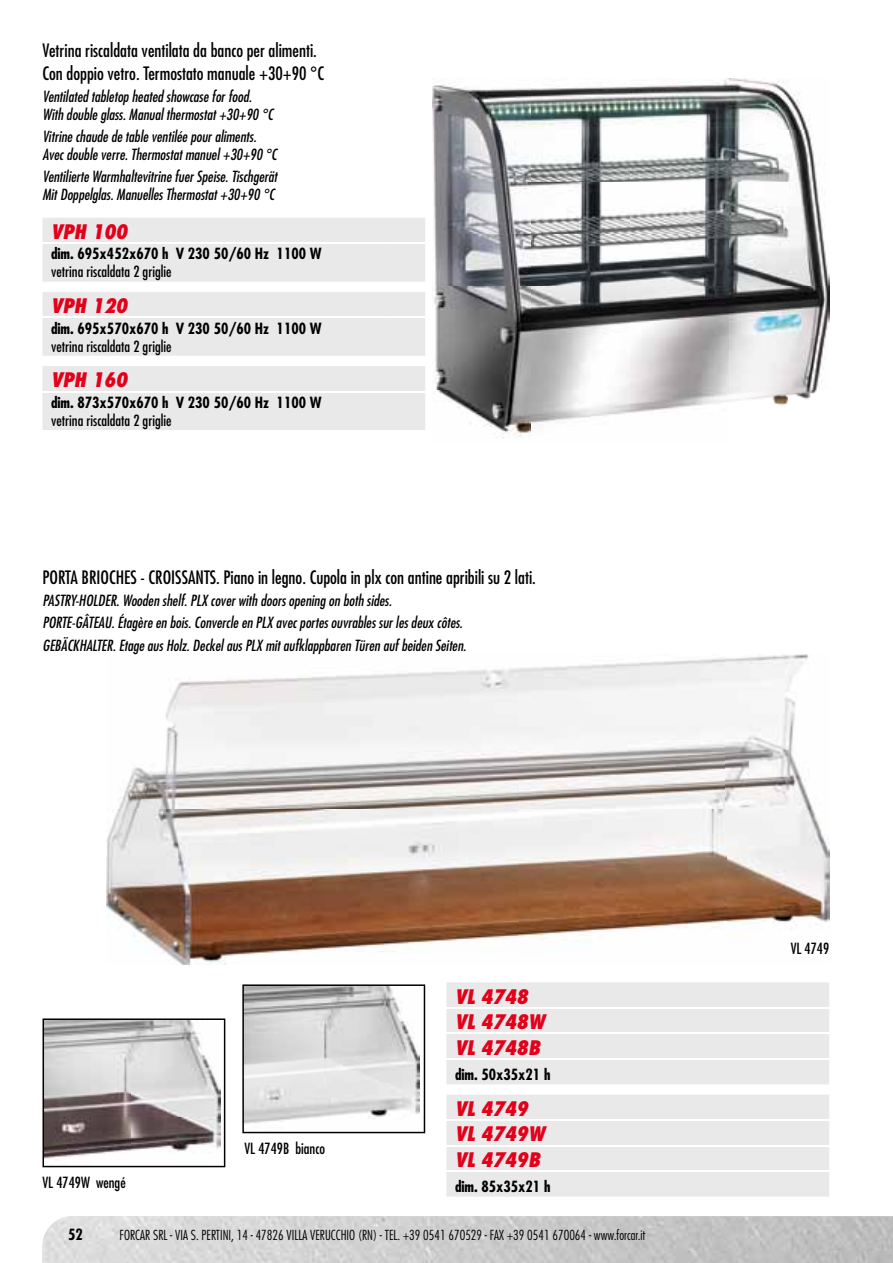
<style>
.page{position:relative;width:893px;height:1263px;background:#fff}
.page>*{position:absolute;margin:0;border:0;box-sizing:border-box;transform-origin:0 0}
.t1{font:italic 800 condensed 19.5px/25.5px "Futura";color:#e2001a}
.t2{font:condensed 18px/22.8px "Futura";color:#000}
.t3{font:italic condensed 15px/18px "Futura";color:#000}
.t4{font:700 condensed 15px "Futura";color:#000}
.t5{font:condensed 15px "Futura";color:#000}
.t6{font:300 condensed 13.5px "Futura";color:#000}
</style>
<div class="page">
<img style="left:43px;top:1216px;width:850px;height:47px">
<img style="left:106px;top:655px;width:723px;height:310px">
<svg style="left:43px;top:1018px;width:182px;height:149px;background:#b2aeae"></svg>
<svg style="left:242px;top:984px;width:183px;height:149px"></svg>
<div style="left:43px;top:218px;width:382px;height:64px;background:#e9e9ea"></div>
<hr style="left:43px;top:243px;width:242px;height:1px;background:#fff">
<hr style="left:285px;top:243px;width:140px;height:1px;background:#fff">
<div style="left:43px;top:292px;width:382px;height:64px;background:#e9e9ea"></div>
<hr style="left:43px;top:317px;width:242px;height:1px;background:#fff">
<hr style="left:285px;top:317px;width:140px;height:1px;background:#fff">
<div style="left:43px;top:366px;width:382px;height:64px;background:#e9e9ea"></div>
<hr style="left:43px;top:391px;width:242px;height:1px;background:#fff">
<hr style="left:285px;top:391px;width:140px;height:1px;background:#fff">
<div style="left:446px;top:982px;width:383px;height:102px;background:#e9e9ea"></div>
<hr style="left:446px;top:1007px;width:243px;height:1px;background:#fff">
<hr style="left:689px;top:1007px;width:140px;height:1px;background:#fff">
<hr style="left:446px;top:1032px;width:243px;height:2px;background:#fff">
<hr style="left:689px;top:1032px;width:140px;height:2px;background:#fff">
<hr style="left:446px;top:1058px;width:243px;height:1px;background:#fff">
<hr style="left:689px;top:1058px;width:140px;height:1px;background:#fff">
<div style="left:446px;top:1095px;width:383px;height:102px;background:#e9e9ea"></div>
<hr style="left:446px;top:1119px;width:243px;height:2px;background:#fff">
<hr style="left:689px;top:1119px;width:140px;height:2px;background:#fff">
<hr style="left:446px;top:1145px;width:243px;height:1px;background:#fff">
<hr style="left:689px;top:1145px;width:140px;height:1px;background:#fff">
<hr style="left:446px;top:1170px;width:243px;height:2px;background:#fff">
<hr style="left:689px;top:1170px;width:140px;height:2px;background:#fff">
<img style="left:432px;top:79px;width:397px;height:359px">
<p class="t2" style="left:43px;top:38px;width:283px">Vetrina riscaldata ventilata da banco per alimenti.<br>Con doppio vetro. Termostato manuale +30+90 °C</p>
<p class="t3" style="left:43px;top:87px;width:232px">Ventilated tabletop heated showcase for food.<br>With double glass. Manual thermostat +30+90 °C</p>
<p class="t3" style="left:43px;top:127px;width:236px">Vitrine chaude de table ventilée pour aliments.<br>Avec double verre. Thermostat manuel +30+90 °C</p>
<p class="t3" style="left:43px;top:168px;width:236px">Ventilierte Warmhaltevitrine fuer Speise. Tischgerät<br>Mit Doppelglas. Manuelles Thermostat +30+90 °C</p>
<h1 class="t1" style="left:51px;top:219px;width:78px">VPH 100</h1>
<p class="t4" style="left:51px;top:245px;width:272px">dim. 695x452x670 h V 230 50/60 Hz 1100 W</p>
<p class="t5" style="left:51px;top:263px;width:122px">vetrina riscaldata 2 griglie</p>
<h1 class="t1" style="left:51px;top:293px;width:78px">VPH 120</h1>
<p class="t4" style="left:51px;top:319px;width:272px">dim. 695x570x670 h V 230 50/60 Hz 1100 W</p>
<p class="t5" style="left:51px;top:337px;width:122px">vetrina riscaldata 2 griglie</p>
<h1 class="t1" style="left:51px;top:367px;width:78px">VPH 160</h1>
<p class="t4" style="left:51px;top:393px;width:272px">dim. 873x570x670 h V 230 50/60 Hz 1100 W</p>
<p class="t5" style="left:51px;top:411px;width:122px">vetrina riscaldata 2 griglie</p>
<p class="t2" style="left:43px;top:566px;width:495px">PORTA BRIOCHES - CROISSANTS. Piano in legno. Cupola in plx con antine apribili su 2 lati.</p>
<p class="t3" style="left:43px;top:589px;width:425px;line-height:22.2px">PASTRY-HOLDER. Wooden shelf. PLX cover with doors opening on both sides.<br>PORTE-GÂTEAU. Étagère en bois. Convercle en PLX avec portes ouvrables sur les deux côtes.<br>GEBÄCKHALTER. Etage aus Holz. Deckel aus PLX mit aufklappbaren Türen auf beiden Seiten.</p>
<p class="t5" style="left:43px;top:1173px;width:85px">VL 4749W wengé</p>
<p class="t5" style="left:244px;top:1139px;width:82px">VL 4749B bianco</p>
<h1 class="t1" style="left:455px;top:983px;width:91px">VL 4748<br>VL 4748W<br>VL 4748B</h1>
<p class="t4" style="left:455px;top:1065px;width:97px">dim. 50x35x21 h</p>
<h1 class="t1" style="left:455px;top:1096px;width:91px">VL 4749<br>VL 4749W<br>VL 4749B</h1>
<p class="t4" style="left:455px;top:1177px;width:97px">dim. 85x35x21 h</p>
<p class="t4" style="left:68px;top:1225px;width:16px">52</p>
<p class="t6" style="left:119px;top:1227px;width:527px">FORCAR SRL - VIA S. PERTINI, 14 - 47826 VILLA VERUCCHIO (RN) - TEL. +39 0541 670529 - FAX +39 0541 670064 - www.forcar.it</p>
<p class="t5" style="left:791px;top:940px;width:40px">VL 4749</p>
</div>
